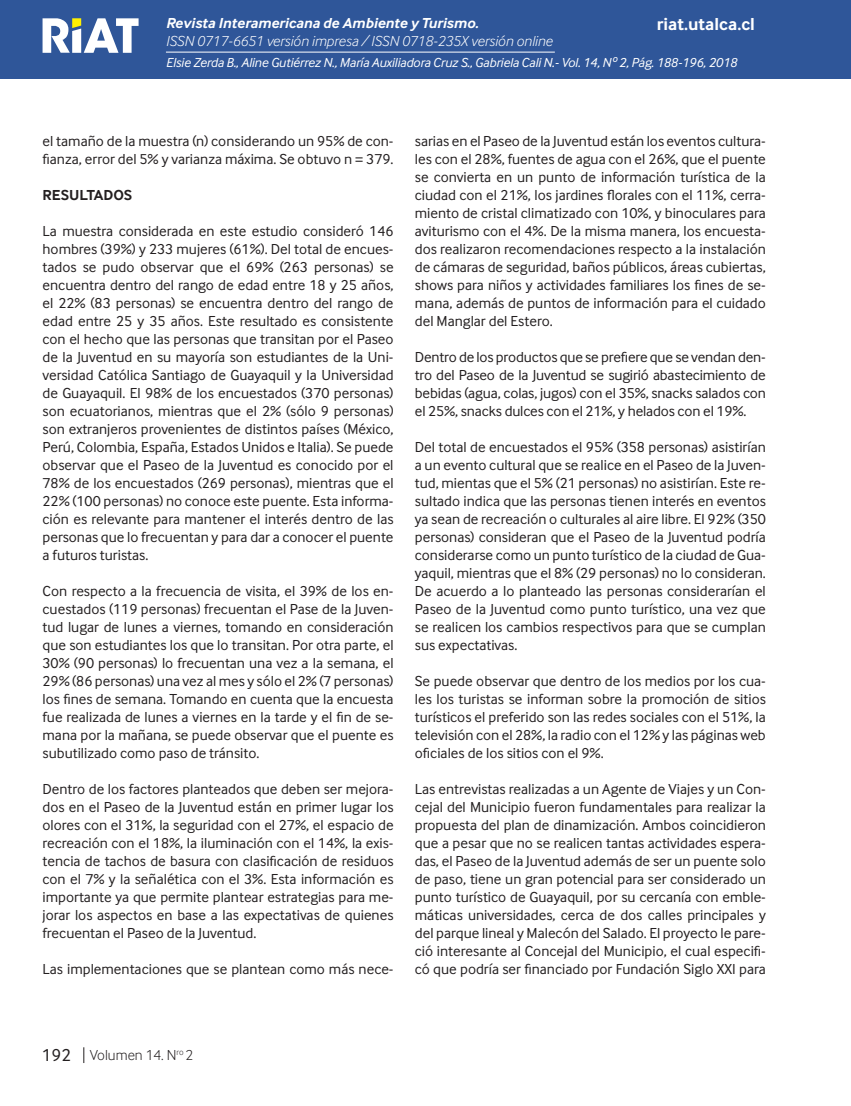
<style>
.page{position:relative;width:851px;height:1106px;background:#fff}
.page>*{position:absolute;margin:0;border:0;box-sizing:border-box;transform-origin:0 0}
.t1{font:700 18px "Inter Face";color:#fff}
.Cuerpo_de_Texto{font:15px/18px "Inter Face";color:#231f20;text-align:justify}
.t2{font:italic 300 15px "Inter Face";color:#fff}
.t3{font:italic 700 15px "Inter Face";color:#fff}
.t4{font:300 15px "Inter Face";color:#231f20}
.Cuerpo_de_Texto-2{font:700 15px "Inter Face";color:#231f20}
.Cuño_de_pagina{font:italic 13.5px "Inter Face";letter-spacing:-.01em;color:#fff}
.s1{font-weight:400;font-size:18px}
</style>
<div class="page">
<div style="left:0;top:0;width:850px;height:79px;background:#2f5699"></div>
<hr style="left:850px;top:0;width:1px;height:79px;background:#2f5699">
<hr style="left:166px;top:52px;width:388px;height:1px;background:#fff">
<svg style="left:43px;top:18px;width:95px;height:35px"></svg>
<svg style="left:83px;top:1047px;width:1px;height:16px"></svg>
<p class="t3" style="left:166px;top:15px;width:314px">Revista Interamericana de Ambiente y Turismo.</p>
<p class="t2" style="left:166px;top:33px;width:388px">ISSN 0717-6651 versión impresa / ISSN 0718-235X versión online</p>
<p class="t1" style="left:656px;top:14px;width:99px">riat.utalca.cl</p>
<p class="Cuño_de_pagina" style="left:166px;top:55px;width:572px">Elsie Zerda B., Aline Gutiérrez N., María Auxiliadora Cruz S., Gabriela Cali N.- Vol. 14, Nº 2, Pág. 188-196, 2018</p>
<p class="Cuerpo_de_Texto" style="left:43px;top:132px;width:352px">el tamaño de la muestra (n) considerando un 95% de con&shy;fianza, error del 5% y varianza máxima. Se obtuvo n = 379.</p>
<p class="Cuerpo_de_Texto-2" style="left:43px;top:186px;width:91px">RESULTADOS</p>
<p class="Cuerpo_de_Texto" style="left:43px;top:222px;width:352px">La muestra considerada en este estudio consideró 146 hombres (39%) y 233 mujeres (61%). Del total de encues&shy;tados se pudo observar que el 69% (263 personas) se encuentra dentro del rango de edad entre 18 y 25 años, el 22% (83 personas) se encuentra dentro del rango de edad entre 25 y 35 años. Este resultado es consistente con el hecho que las personas que transitan por el Paseo de la Juventud en su mayoría son estudiantes de la Uni&shy;versidad Católica Santiago de Guayaquil y la Universidad de Guayaquil. El 98% de los encuestados (370 personas) son ecuatorianos, mientras que el 2% (sólo 9 personas) son extranjeros provenientes de distintos países (México, Perú, Colombia, España, Estados Unidos e Italia). Se puede observar que el Paseo de la Juventud es conocido por el 78% de los encuestados (269 personas), mientras que el 22% (100 personas) no conoce este puente. Esta informa&shy;ción es relevante para mantener el interés dentro de las personas que lo frecuentan y para dar a conocer el puente a futuros turistas.</p>
<p class="Cuerpo_de_Texto" style="left:43px;top:582px;width:352px">Con respecto a la frecuencia de visita, el 39% de los en&shy;cuestados (119 personas) frecuentan el Pase de la Juven&shy;tud lugar de lunes a viernes, tomando en consideración que son estudiantes los que lo transitan. Por otra parte, el 30% (90 personas) lo frecuentan una vez a la semana, el 29% (86 personas) una vez al mes y sólo el 2% (7 personas) los fines de semana. Tomando en cuenta que la encuesta fue realizada de lunes a viernes en la tarde y el fin de se&shy;mana por la mañana, se puede observar que el puente es subutilizado como paso de tránsito.</p>
<p class="Cuerpo_de_Texto" style="left:43px;top:780px;width:352px">Dentro de los factores planteados que deben ser mejora&shy;dos en el Paseo de la Juventud están en primer lugar los olores con el 31%, la seguridad con el 27%, el espacio de recreación con el 18%, la iluminación con el 14%, la exis&shy;tencia de tachos de basura con clasificación de residuos con el 7% y la señalética con el 3%. Esta información es importante ya que permite plantear estrategias para me&shy;jorar los aspectos en base a las expectativas de quienes frecuentan el Paseo de la Juventud.</p>
<p class="Cuerpo_de_Texto" style="left:43px;top:960px;width:352px">Las implementaciones que se plantean como más nece-</p>
<p class="Cuerpo_de_Texto" style="left:415px;top:132px;width:352px">sarias en el Paseo de la Juventud están los eventos cultura&shy;les con el 28%, fuentes de agua con el 26%, que el puente se convierta en un punto de información turística de la ciudad con el 21%, los jardines florales con el 11%, cerra&shy;miento de cristal climatizado con 10%, y binoculares para aviturismo con el 4%. De la misma manera, los encuesta&shy;dos realizaron recomendaciones respecto a la instalación de cámaras de seguridad, baños públicos, áreas cubiertas, shows para niños y actividades familiares los fines de se&shy;mana, además de puntos de información para el cuidado del Manglar del Estero.</p>
<p class="Cuerpo_de_Texto" style="left:415px;top:348px;width:352px">Dentro de los productos que se prefiere que se vendan den&shy;tro del Paseo de la Juventud se sugirió abastecimiento de bebidas (agua, colas, jugos) con el 35%, snacks salados con el 25%, snacks dulces con el 21%, y helados con el 19%.</p>
<p class="Cuerpo_de_Texto" style="left:415px;top:438px;width:352px">Del total de encuestados el 95% (358 personas) asistirían a un evento cultural que se realice en el Paseo de la Juven&shy;tud, mientas que el 5% (21 personas) no asistirían. Este re&shy;sultado indica que las personas tienen interés en eventos ya sean de recreación o culturales al aire libre. El 92% (350 personas) consideran que el Paseo de la Juventud podría considerarse como un punto turístico de la ciudad de Gua&shy;yaquil, mientras que el 8% (29 personas) no lo consideran.<br>De acuerdo a lo planteado las personas considerarían el Paseo de la Juventud como punto turístico, una vez que se realicen los cambios respectivos para que se cumplan sus expectativas.</p>
<p class="Cuerpo_de_Texto" style="left:415px;top:672px;width:352px">Se puede observar que dentro de los medios por los cua&shy;les los turistas se informan sobre la promoción de sitios turísticos el preferido son las redes sociales con el 51%, la televisión con el 28%, la radio con el 12% y las páginas web oficiales de los sitios con el 9%.</p>
<p class="Cuerpo_de_Texto" style="left:415px;top:780px;width:352px">Las entrevistas realizadas a un Agente de Viajes y un Con&shy;cejal del Municipio fueron fundamentales para realizar la propuesta del plan de dinamización. Ambos coincidieron que a pesar que no se realicen tantas actividades espera&shy;das, el Paseo de la Juventud además de ser un puente solo de paso, tiene un gran potencial para ser considerado un punto turístico de Guayaquil, por su cercanía con emble&shy;máticas universidades, cerca de dos calles principales y del parque lineal y Malecón del Salado. El proyecto le pare&shy;ció interesante al Concejal del Municipio, el cual especifi&shy;có que podría ser financiado por Fundación Siglo XXI para</p>
<p class="t4" style="left:42px;top:1046px;width:153px"><span class="s1">192</span> Volumen 14. N<sup>ro</sup> 2</p>
</div>
